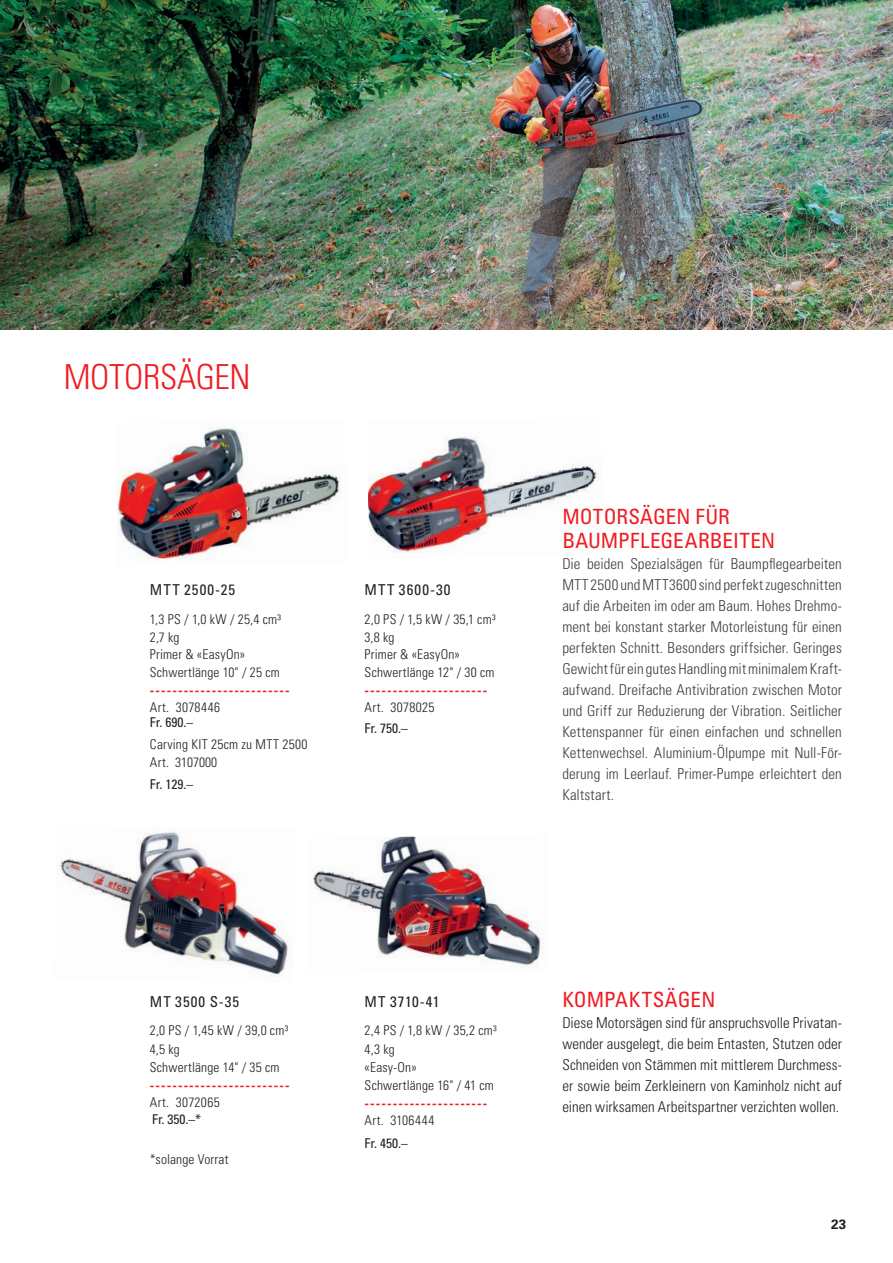
<style>
.page{position:relative;width:893px;height:1263px;background:#fff}
.page>*{position:absolute;margin:0;border:0;box-sizing:border-box;transform-origin:0 0}
._10_Seitentitel_Masc{font:300 condensed 34.5px "Univers LT Std";letter-spacing:-.01em;color:#ee1d23}
.Tabelle_Titel_Hero_e{font:condensed 21px/24px "Univers LT Pro";letter-spacing:.01em;color:#ee1d23}
._01_Grundschrift{font:300 condensed 15px/21px "Univers LT Std";letter-spacing:.005em;color:#3e3e3f;text-align:justify}
.Seitetitel_EINLEITUN{font:300 condensed 15px/21px "Univers LT Std";color:#231f20;text-align:justify}
._60_Tabelle_Titel{font:condensed 15px "Univers LT Pro";letter-spacing:.07em;color:#231f20}
._66_Tabelle_Text{font:300 condensed 13.5px/16.5px "Univers LT Std";letter-spacing:.015em;color:#231f20}
._66_Tabelle_Text-2{font:700 13.5px/16.5px "Univers LT Std";color:#ee1d23}
.t1{font:condensed 13.5px "Univers LT Pro";color:#231f20}
.t2{font:700 13.5px "Univers LT Std";color:#231f20}
.s1{font-weight:300;font-stretch:condensed;color:#231f20}
</style>
<div class="page">
<img style="left:368px;top:437px;width:229px;height:115px">
<img style="left:117px;top:428px;width:224px;height:131px">
<img style="left:60px;top:832px;width:228px;height:144px">
<img style="left:313px;top:836px;width:228px;height:131px">
<img style="left:0;top:0;width:893px;height:330px">
<p class="_10_Seitentitel_Masc" style="left:64px;top:356px;width:188px">MOTORSÄGEN</p>
<p class="_60_Tabelle_Titel" style="left:150px;top:580px;width:87px">MTT 2500-25</p>
<p class="_66_Tabelle_Text" style="left:150px;top:611px;width:133px">1,3 PS / 1,0 kW / 25,4 cm³</p>
<p class="_66_Tabelle_Text" style="left:150px;top:629px;width:97px">2,7 kg<br>Primer &amp; «EasyOn»</p>
<p class="_66_Tabelle_Text" style="left:150px;top:664px;width:131px">Schwertlänge 10" / 25 cm</p>
<p class="_66_Tabelle_Text-2" style="left:150px;top:682px;width:141px">-------------------------<br><span class="s1">Art. 3078446</span></p>
<p class="_66_Tabelle_Text" style="left:150px;top:736px;width:159px">Carving KIT 25cm zu MTT 2500</p>
<p class="_66_Tabelle_Text" style="left:150px;top:754px;width:69px">Art. 3107000</p>
<p class="t1" style="left:150px;top:714px;width:45px">Fr. 690.–</p>
<p class="t1" style="left:150px;top:775px;width:45px">Fr. 129.–</p>
<p class="_60_Tabelle_Titel" style="left:365px;top:580px;width:87px">MTT 3600-30</p>
<p class="_66_Tabelle_Text" style="left:365px;top:611px;width:133px">2,0 PS / 1,5 kW / 35,1 cm³</p>
<p class="_66_Tabelle_Text" style="left:365px;top:629px;width:97px">3,8 kg<br>Primer &amp; «EasyOn»</p>
<p class="_66_Tabelle_Text" style="left:365px;top:664px;width:132px">Schwertlänge 12" / 30 cm</p>
<p class="_66_Tabelle_Text-2" style="left:365px;top:682px;width:124px">----------------------<br><span class="s1">Art. 3078025</span></p>
<p class="t1" style="left:365px;top:719px;width:45px">Fr. 750.–</p>
<p class="Tabelle_Titel_Hero_e" style="left:562px;top:504px;width:214px">MOTORSÄGEN FÜR<br>BAUMPFLEGEARBEITEN</p>
<p class="_01_Grundschrift" style="left:562px;top:554px;width:281px">Die beiden Spezialsägen für Baumpflegearbeiten MTT 2500 und MTT3600 sind perfekt zugeschnitten auf die Arbeiten im oder am Baum. Hohes Drehmo&shy;ment bei konstant starker Motorleistung für einen perfekten Schnitt. Besonders griffsicher. Geringes Gewicht für ein gutes Handling mit minimalem Kraft&shy;aufwand. Dreifache Antivibration zwischen Motor und Griff zur Reduzierung der Vibration. Seitlicher Kettenspanner für einen einfachen und schnellen Kettenwechsel. Aluminium-Ölpumpe mit Null-För&shy;derung im Leerlauf. Primer-Pumpe erleichtert den Kaltstart.</p>
<p class="_60_Tabelle_Titel" style="left:150px;top:992px;width:91px">MT 3500 S-35</p>
<p class="_66_Tabelle_Text" style="left:150px;top:1022px;width:140px">2,0 PS / 1,45 kW / 39,0 cm³</p>
<p class="_66_Tabelle_Text" style="left:150px;top:1041px;width:31px">4,5 kg</p>
<p class="_66_Tabelle_Text" style="left:150px;top:1059px;width:131px">Schwertlänge 14" / 35 cm</p>
<p class="_66_Tabelle_Text-2" style="left:150px;top:1077px;width:141px">-------------------------<br><span class="s1">Art. 3072065</span></p>
<p class="t1" style="left:152px;top:1110px;width:51px">Fr. 350.–*</p>
<p class="_66_Tabelle_Text" style="left:150px;top:1151px;width:80px">*solange Vorrat</p>
<p class="_60_Tabelle_Titel" style="left:365px;top:992px;width:76px">MT 3710-41</p>
<p class="_66_Tabelle_Text" style="left:365px;top:1022px;width:134px">2,4 PS / 1,8 kW / 35,2 cm³</p>
<p class="_66_Tabelle_Text" style="left:365px;top:1041px;width:32px">4,3 kg</p>
<p class="_66_Tabelle_Text" style="left:365px;top:1059px;width:54px">«Easy-On»</p>
<p class="_66_Tabelle_Text" style="left:365px;top:1077px;width:131px">Schwertlänge 16" / 41 cm</p>
<p class="_66_Tabelle_Text-2" style="left:365px;top:1095px;width:124px">----------------------<br><span class="s1">Art. 3106444</span></p>
<p class="t1" style="left:365px;top:1135px;width:45px">Fr. 450.–</p>
<p class="Tabelle_Titel_Hero_e" style="left:562px;top:987px;width:154px">KOMPAKTSÄGEN</p>
<p class="Seitetitel_EINLEITUN" style="left:562px;top:1012px;width:281px">Diese Motorsägen sind für anspruchsvolle Privatan&shy;wender ausgelegt, die beim Entasten, Stutzen oder Schneiden von Stämmen mit mittlerem Durchmess&shy;er sowie beim Zerkleinern von Kaminholz nicht auf einen wirksamen Arbeitspartner verzichten wollen.</p>
<p class="t2" style="left:831px;top:1216px;width:17px">23</p>
</div>
